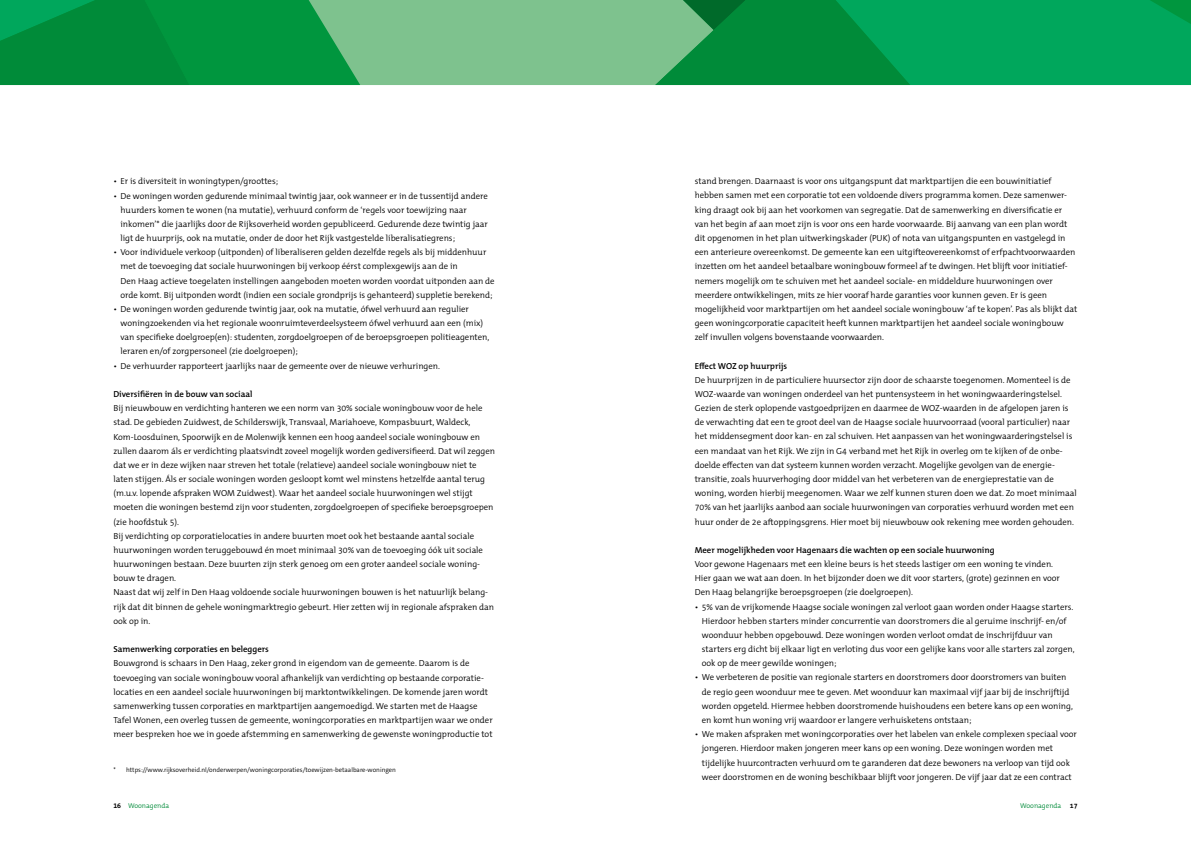
<style>
.page{position:relative;width:1191px;height:842px;background:#fff}
.page>*{position:absolute;margin:0;border:0;box-sizing:border-box;transform-origin:0 0}
.t1{font:300 8.8px/14.2px "The Mix B W4";color:#000}
.t2{font:600 8.8px "The Mix B W6";color:#000}
.t3{font:300 7px "The Mix B W4";color:#008b39}
.t4{font:300 6.5px "The Sans B W4";color:#000}
.s1{font-family:"The Mix B W7";font-weight:700;color:#000}
</style>
<div class="page">
<svg style="left:759px;top:0;width:432px;height:85px;background:#009f52"></svg>
<svg style="left:0;top:0;width:759px;height:85px;background:#3aa762"></svg>
<p class="t1" style="left:113px;top:174px;width:166px">• Er is diversiteit in woningtypen/groottes;</p>
<p class="t1" style="left:120px;top:188px;width:369px;text-indent:-7px">• De woningen worden gedurende minimaal twintig jaar, ook wanneer er in de tussentijd andere huurders komen te wonen (na mutatie), verhuurd conform de ‘regels voor toewijzing naar inkomen’* die jaarlijks door de Rijksoverheid worden gepubliceerd. Gedurende deze twintig jaar ligt de huurprijs, ook na mutatie, onder de door het Rijk vastgestelde liberalisatiegrens;</p>
<p class="t1" style="left:120px;top:245px;width:376px;text-indent:-7px">• Voor individuele verkoop (uitponden) of liberaliseren gelden dezelfde regels als bij middenhuur met de toevoeging dat sociale huurwoningen bij verkoop éérst complexgewijs aan de in<br>Den Haag actieve toegelaten instellingen aangeboden moeten worden voordat uitponden aan de orde komt. Bij uitponden wordt (indien een sociale grondprijs is gehanteerd) suppletie berekend;</p>
<p class="t1" style="left:120px;top:302px;width:370px;text-indent:-7px">• De woningen worden gedurende twintig jaar, ook na mutatie, ófwel verhuurd aan regulier woningzoekenden via het regionale woonruimteverdeelsysteem ófwel verhuurd aan een (mix) van specifieke doelgroep(en): studenten, zorgdoelgroepen of de beroepsgroepen politieagenten, leraren en/of zorgpersoneel (zie doelgroepen);</p>
<p class="t1" style="left:113px;top:359px;width:328px">• De verhuurder rapporteert jaarlijks naar de gemeente over de nieuwe verhuringen.</p>
<p class="t2" style="left:113px;top:388px;width:141px">Diversifiëren in de bouw van sociaal</p>
<p class="t1" style="left:113px;top:401px;width:383px">Bij nieuwbouw en verdichting hanteren we een norm van 30% sociale woningbouw voor de hele stad. De gebieden Zuidwest, de Schilderswijk, Transvaal, Mariahoeve, Kompasbuurt, Waldeck, Kom-Loosduinen, Spoorwijk en de Molenwijk kennen een hoog aandeel sociale woningbouw en zullen daarom áls er verdichting plaatsvindt zoveel mogelijk worden gediversifieerd. Dat wil zeggen dat we er in deze wijken naar streven het totale (relatieve) aandeel sociale woningbouw niet te laten stijgen. Áls er sociale woningen worden gesloopt komt wel minstens hetzelfde aantal terug (m.u.v. lopende afspraken WOM Zuidwest). Waar het aandeel sociale huurwoningen wel stijgt moeten die woningen bestemd zijn voor studenten, zorgdoelgroepen of specifieke beroepsgroepen (zie hoofdstuk 5).<br>Bij verdichting op corporatielocaties in andere buurten moet ook het bestaande aantal sociale huurwoningen worden teruggebouwd én moet minimaal 30% van de toevoeging óók uit sociale huurwoningen bestaan. Deze buurten zijn sterk genoeg om een groter aandeel sociale woning&shy;bouw te dragen.<br>Naast dat wij zelf in Den Haag voldoende sociale huurwoningen bouwen is het natuurlijk belang&shy;rijk dat dit binnen de gehele woningmarktregio gebeurt. Hier zetten wij in regionale afspraken dan ook op in.</p>
<p class="t2" style="left:113px;top:643px;width:157px">Samenwerking corporaties en beleggers</p>
<p class="t1" style="left:113px;top:656px;width:381px">Bouwgrond is schaars in Den Haag, zeker grond in eigendom van de gemeente. Daarom is de toevoeging van sociale woningbouw vooral afhankelijk van verdichting op bestaande corporatie&shy;locaties en een aandeel sociale huurwoningen bij marktontwikkelingen. De komende jaren wordt samenwerking tussen corporaties en marktpartijen aangemoedigd. We starten met de Haagse Tafel Wonen, een overleg tussen de gemeente, woningcorporaties en marktpartijen waar we onder meer bespreken hoe we in goede afstemming en samenwerking de gewenste woningproductie tot</p>
<p class="t4" style="left:113px;top:765px;width:284px">* https://www.rijksoverheid.nl/onderwerpen/woningcorporaties/toewijzen-betaalbare-woningen</p>
<p class="t1" style="left:694px;top:174px;width:384px">stand brengen. Daarnaast is voor ons uitgangspunt dat marktpartijen die een bouwinitiatief hebben samen met een corporatie tot een voldoende divers programma komen. Deze samenwer&shy;king draagt ook bij aan het voorkomen van segregatie. Dat de samenwerking en diversificatie er van het begin af aan moet zijn is voor ons een harde voorwaarde. Bij aanvang van een plan wordt dit opgenomen in het plan uitwerkingskader (PUK) of nota van uitgangspunten en vastgelegd in een anterieure overeenkomst. De gemeente kan een uitgifteovereenkomst of erfpachtvoorwaarden inzetten om het aandeel betaalbare woningbouw formeel af te dwingen. Het blijft voor initiatief&shy;nemers mogelijk om te schuiven met het aandeel sociale- en middeldure huurwoningen over meerdere ontwikkelingen, mits ze hier vooraf harde garanties voor kunnen geven. Er is geen mogelijkheid voor marktpartijen om het aandeel sociale woningbouw ‘af te kopen’. Pas als blijkt dat geen woningcorporatie capaciteit heeft kunnen marktpartijen het aandeel sociale woningbouw zelf invullen volgens bovenstaande voorwaarden.</p>
<p class="t2" style="left:694px;top:360px;width:94px">Effect WOZ op huurprijs</p>
<p class="t1" style="left:694px;top:373px;width:383px">De huurprijzen in de particuliere huursector zijn door de schaarste toegenomen. Momenteel is de WOZ-waarde van woningen onderdeel van het puntensysteem in het woningwaarderingstelsel.<br>Gezien de sterk oplopende vastgoedprijzen en daarmee de WOZ-waarden in de afgelopen jaren is de verwachting dat een te groot deel van de Haagse sociale huurvoorraad (vooral particulier) naar het middensegment door kan- en zal schuiven. Het aanpassen van het woningwaarderingstelsel is een mandaat van het Rijk. We zijn in G4 verband met het Rijk in overleg om te kijken of de onbe&shy;doelde effecten van dat systeem kunnen worden verzacht. Mogelijke gevolgen van de energie&shy;transitie, zoals huurverhoging door middel van het verbeteren van de energieprestatie van de woning, worden hierbij meegenomen. Waar we zelf kunnen sturen doen we dat. Zo moet minimaal 70% van het jaarlijks aanbod aan sociale huurwoningen van corporaties verhuurd worden met een huur onder de 2e aftoppingsgrens. Hier moet bij nieuwbouw ook rekening mee worden gehouden.</p>
<p class="t2" style="left:694px;top:544px;width:301px">Meer mogelijkheden voor Hagenaars die wachten op een sociale huurwoning</p>
<p class="t1" style="left:694px;top:557px;width:367px">Voor gewone Hagenaars met een kleine beurs is het steeds lastiger om een woning te vinden.<br>Hier gaan we wat aan doen. In het bijzonder doen we dit voor starters, (grote) gezinnen en voor<br>Den Haag belangrijke beroepsgroepen (zie doelgroepen).</p>
<p class="t1" style="left:702px;top:599px;width:374px;text-indent:-7px">• 5% van de vrijkomende Haagse sociale woningen zal verloot gaan worden onder Haagse starters.<br>Hierdoor hebben starters minder concurrentie van doorstromers die al geruime inschrijf- en/of woonduur hebben opgebouwd. Deze woningen worden verloot omdat de inschrijfduur van starters erg dicht bij elkaar ligt en verloting dus voor een gelijke kans voor alle starters zal zorgen, ook op de meer gewilde woningen;</p>
<p class="t1" style="left:702px;top:670px;width:373px;text-indent:-7px">• We verbeteren de positie van regionale starters en doorstromers door doorstromers van buiten de regio geen woonduur mee te geven. Met woonduur kan maximaal vijf jaar bij de inschrijftijd worden opgeteld. Hiermee hebben doorstromende huishoudens een betere kans op een woning, en komt hun woning vrij waardoor er langere verhuisketens ontstaan;</p>
<p class="t1" style="left:702px;top:727px;width:376px;text-indent:-7px">• We maken afspraken met woningcorporaties over het labelen van enkele complexen speciaal voor jongeren. Hierdoor maken jongeren meer kans op een woning. Deze woningen worden met tijdelijke huurcontracten verhuurd om te garanderen dat deze bewoners na verloop van tijd ook weer doorstromen en de woning beschikbaar blijft voor jongeren. De vijf jaar dat ze een contract</p>
<p class="t3" style="left:113px;top:801px;width:57px"><span class="s1">16</span> Woonagenda</p>
<p class="t3" style="left:1020px;top:801px;width:59px">Woonagenda <span class="s1">17</span></p>
</div>
